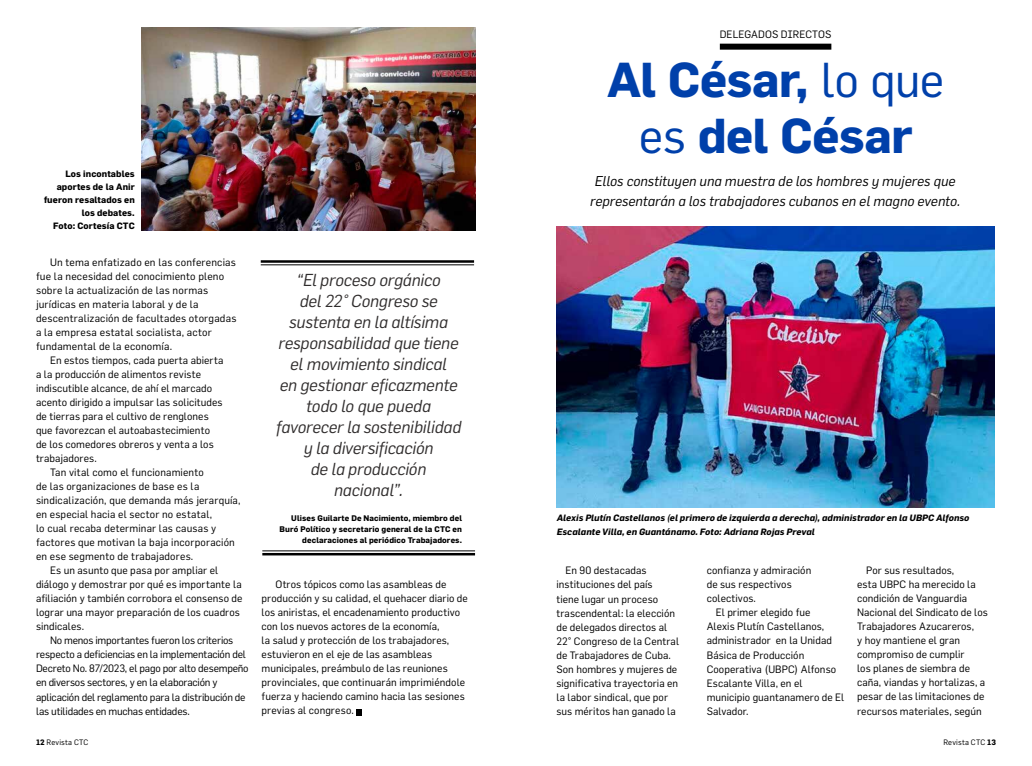
<style>
.page{position:relative;width:1032px;height:766px;background:#fff}
.page>*{position:absolute;margin:0;border:0;box-sizing:border-box;transform-origin:0 0}
.t1{font:700 48px/56px "Flama";letter-spacing:-.015em;color:#0040aa;text-align:center}
.t2{font:italic 17px/21px "Flama";letter-spacing:-.015em;color:#302d2d;text-align:center}
.t3{font:italic 14px/20px "Flama";letter-spacing:-.005em;color:#000;text-align:center}
.t4{font:10.5px/14px "Flama";letter-spacing:.005em;color:#000}
.t5{font:10.5px "Flama";letter-spacing:-.02em;color:#000}
.t6{font:italic 700 9px/14px "Flama";letter-spacing:.01em;color:#000}
.t7{font:700 9px/13px "Flama";letter-spacing:.01em;color:#000;text-align:right}
.t8{font:700 8px/11px "Flama";letter-spacing:.015em;color:#000;text-align:right}
.t9{font:7.7px "Flama";letter-spacing:.02em;color:#000}
.s1{font-weight:400}
.s2{font-weight:700}
</style>
<div class="page">
<div style="left:720px;top:44px;width:111px;height:6px;background:#000"></div>
<img style="left:142px;top:28px;width:333px;height:202px">
<svg style="left:357px;top:709px;width:5px;height:6px"></svg>
<img style="left:557px;top:226px;width:437px;height:281px">
<hr style="left:261px;top:260px;width:213px;height:3px;background:#000">
<hr style="left:261px;top:264px;width:213px;height:1px;background:#000">
<hr style="left:262px;top:552px;width:213px;height:3px;background:#000">
<hr style="left:262px;top:550px;width:213px;height:1px;background:#000">
<p class="t7" style="left:44px;top:167px;width:92px">Los incontables aportes de la Anir fueron resaltados en los debates.<br>Foto: Cortesía CTC</p>
<p class="t4" style="left:36px;top:255px;width:202px;text-indent:14px">Un tema enfatizado en las conferencias fue la necesidad del conocimiento pleno sobre la actualización de las normas jurídicas en materia laboral y de la descentralización de facultades otorgadas a la empresa estatal socialista, actor fundamental de la economía.</p>
<p class="t4" style="left:50px;top:353px;width:175px">En estos tiempos, cada puerta abierta</p>
<p class="t4" style="left:36px;top:367px;width:166px">a la producción de alimentos reviste</p>
<p class="t4" style="left:36px;top:381px;width:178px">indiscutible alcance, de ahí el marcado</p>
<p class="t4" style="left:36px;top:395px;width:188px">acento dirigido a impulsar las solicitudes</p>
<p class="t4" style="left:36px;top:409px;width:174px">de tierras para el cultivo de renglones</p>
<p class="t4" style="left:36px;top:423px;width:176px">que favorezcan el autoabastecimiento</p>
<p class="t4" style="left:36px;top:437px;width:179px">de los comedores obreros y venta a los</p>
<p class="t4" style="left:36px;top:451px;width:62px">trabajadores.</p>
<p class="t4" style="left:50px;top:465px;width:155px">Tan vital como el funcionamiento</p>
<p class="t4" style="left:36px;top:479px;width:165px">de las organizaciones de base es la</p>
<p class="t4" style="left:36px;top:493px;width:206px">sindicalización, que demanda más jerarquía,</p>
<p class="t4" style="left:36px;top:507px;width:178px">en especial hacia el sector no estatal,</p>
<p class="t4" style="left:36px;top:521px;width:182px">lo cual recaba determinar las causas y</p>
<p class="t4" style="left:36px;top:535px;width:200px">factores que motivan la baja incorporación</p>
<p class="t4" style="left:36px;top:549px;width:159px">en ese segmento de trabajadores.</p>
<p class="t4" style="left:50px;top:563px;width:170px">Es un asunto que pasa por ampliar el</p>
<p class="t4" style="left:36px;top:577px;width:207px">diálogo y demostrar por qué es importante la</p>
<p class="t4" style="left:36px;top:591px;width:208px">afiliación y también corrobora el consenso de</p>
<p class="t4" style="left:36px;top:605px;width:205px">lograr una mayor preparación de los cuadros</p>
<p class="t4" style="left:36px;top:619px;width:50px">sindicales.</p>
<p class="t5" style="left:50px;top:634px;width:185px">No menos importantes fueron los criterios</p>
<p class="t5" style="left:36px;top:648px;width:211px">respecto a deficiencias en la implementación del</p>
<p class="t5" style="left:36px;top:662px;width:214px">Decreto No. 87/2023, el pago por alto desempeño</p>
<p class="t5" style="left:36px;top:676px;width:183px">en diversos sectores, y en la elaboración y</p>
<p class="t5" style="left:36px;top:690px;width:211px">aplicación del reglamento para la distribución de</p>
<p class="t5" style="left:36px;top:704px;width:155px">las utilidades en muchas entidades.</p>
<p class="t2" style="left:276px;top:269px;width:187px">“El proceso orgánico<br>del 22° Congreso se sustenta en la altísima responsabilidad que tiene el movimiento sindical<br>en gestionar eficazmente todo lo que pueda favorecer la sostenibilidad y la diversificación<br>de la producción nacional”.</p>
<p class="t8" style="left:280px;top:512px;width:184px">Ulises Guilarte De Nacimiento, miembro del<br>Buró Político y secretario general de la CTC en declaraciones al periódico Trabajadores.</p>
<p class="t4" style="left:262px;top:577px;width:208px;text-indent:14px">Otros tópicos como las asambleas de producción y su calidad, el quehacer diario de los aniristas, el encadenamiento productivo con los nuevos actores de la economía,<br>la salud y protección de los trabajadores, estuvieron en el eje de las asambleas municipales, preámbulo de las reuniones provinciales, que continuarán imprimiéndole fuerza y haciendo camino hacia las sesiones previas al congreso.</p>
<p class="t4" style="left:720px;top:27px;width:113px">DELEGADOS DIRECTOS</p>
<h1 class="t1" style="left:607px;top:51px;width:339px">Al César, <span class="s1">lo que es</span> del César</h1>
<h3 class="t3" style="left:590px;top:170px;width:372px">Ellos constituyen una muestra de los hombres y mujeres que representarán a los trabajadores cubanos en el magno evento.</h3>
<p class="t6" style="left:557px;top:510px;width:414px">Alexis Plutín Castellanos (el primero de izquierda a derecha), administrador en la UBPC Alfonso<br>Escalante Villa, en Guantánamo. Foto: Adriana Rojas Preval</p>
<p class="t4" style="left:556px;top:563px;width:124px;text-indent:9px">En 90 destacadas instituciones del país<br>tiene lugar un proceso trascendental: la elección de delegados directos al<br>22° Congreso de la Central de Trabajadores de Cuba.<br>Son hombres y mujeres de significativa trayectoria en la labor sindical, que por sus méritos han ganado la</p>
<p class="t4" style="left:707px;top:563px;width:106px">confianza y admiración de sus respectivos colectivos.</p>
<p class="t4" style="left:707px;top:605px;width:139px;text-indent:9px">El primer elegido fue<br>Alexis Plutín Castellanos, administrador en la Unidad<br>Básica de Producción<br>Cooperativa (UBPC) Alfonso<br>Escalante Villa, en el municipio guantanamero de El<br>Salvador.</p>
<p class="t4" style="left:857px;top:563px;width:132px;text-indent:9px">Por sus resultados,<br>esta UBPC ha merecido la condición de Vanguardia<br>Nacional del Sindicato de los<br>Trabajadores Azucareros,<br>y hoy mantiene el gran compromiso de cumplir<br>los planes de siembra de caña, viandas y hortalizas, a pesar de las limitaciones de recursos materiales, según</p>
<p class="t9" style="left:36px;top:737px;width:54px"><span class="s2">12</span> Revista CTC</p>
<p class="t9" style="left:943px;top:737px;width:54px">Revista CTC <span class="s2">13</span></p>
</div>
